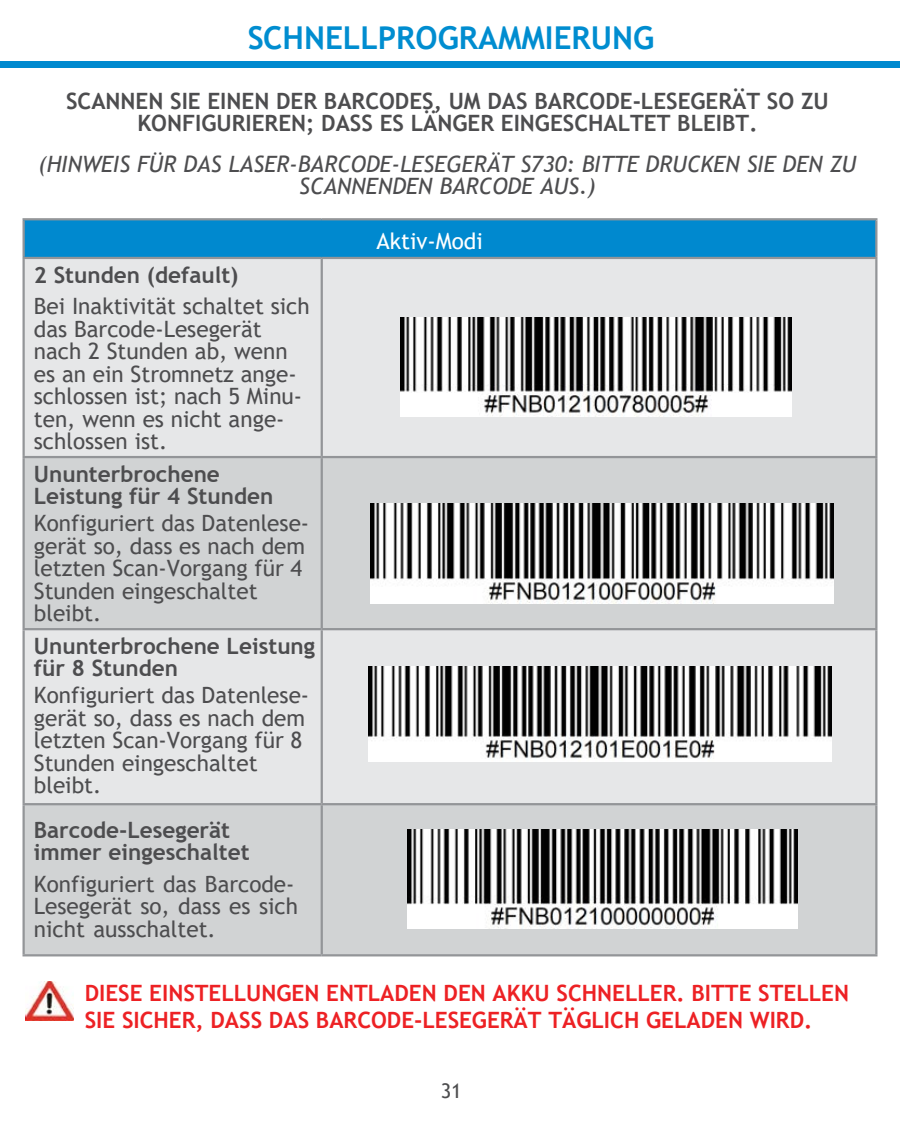
<style>
.page{position:relative;width:900px;height:1125px;background:#fff}
.page>*{position:absolute;margin:0;border:0;box-sizing:border-box;transform-origin:0 0}
.t1{font:700 31.5px "Trebuchet MS";color:#008dd0}
.t2{font:22.5px/22.5px "Trebuchet MS";color:#4d4d4f}
.t3{font:700 22.5px/22.5px "Trebuchet MS";color:#4d4d4f}
.t4{font:700 22.5px/27px "Trebuchet MS";color:#ed2124}
.t5{font:italic 22.5px/22.5px "Trebuchet MS";color:#4d4d4f;text-align:center}
.t6{font:22.5px "Trebuchet MS";color:#fff}
.t7{font:20.25px "Trebuchet MS";color:#4d4d4f}
</style>
<div class="page">
<div style="left:0;top:61px;width:900px;height:7px;background:#0089cf"></div>
<div style="left:24px;top:219px;width:852px;height:39px;background:#0089cf"></div>
<div style="left:25px;top:259px;width:850px;height:197px;background:#e6e7e8"></div>
<div style="left:25px;top:458px;width:850px;height:496px;background:#d1d3d4"></div>
<div style="left:25px;top:630px;width:850px;height:173px;background:#e6e7e8"></div>
<hr style="left:22px;top:259px;width:3px;height:197px;background:#939598">
<hr style="left:321px;top:259px;width:2px;height:197px;background:#939598">
<hr style="left:875px;top:259px;width:3px;height:197px;background:#939598">
<hr style="left:22px;top:456px;width:300px;height:2px;background:#939598">
<hr style="left:22px;top:458px;width:3px;height:170px;background:#939598">
<hr style="left:322px;top:456px;width:556px;height:2px;background:#939598">
<hr style="left:321px;top:458px;width:2px;height:170px;background:#939598">
<hr style="left:875px;top:458px;width:3px;height:170px;background:#939598">
<hr style="left:22px;top:805px;width:3px;height:149px;background:#939598">
<hr style="left:321px;top:805px;width:2px;height:149px;background:#939598">
<hr style="left:875px;top:805px;width:3px;height:149px;background:#939598">
<hr style="left:22px;top:954px;width:300px;height:2px;background:#939598">
<hr style="left:322px;top:954px;width:556px;height:2px;background:#939598">
<hr style="left:22px;top:628px;width:300px;height:2px;background:#939598">
<hr style="left:22px;top:630px;width:3px;height:173px;background:#939598">
<hr style="left:322px;top:628px;width:556px;height:2px;background:#939598">
<hr style="left:321px;top:630px;width:2px;height:173px;background:#939598">
<hr style="left:875px;top:630px;width:3px;height:173px;background:#939598">
<hr style="left:22px;top:803px;width:300px;height:2px;background:#939598">
<hr style="left:322px;top:803px;width:556px;height:2px;background:#939598">
<hr style="left:22px;top:218px;width:300px;height:2px;background:#939598">
<hr style="left:22px;top:220px;width:3px;height:37px;background:#939598">
<hr style="left:322px;top:218px;width:556px;height:2px;background:#939598">
<hr style="left:875px;top:220px;width:3px;height:37px;background:#939598">
<hr style="left:22px;top:257px;width:300px;height:2px;background:#939598">
<hr style="left:322px;top:257px;width:556px;height:2px;background:#939598">
<img style="left:401px;top:317px;width:390px;height:99px">
<img style="left:370px;top:503px;width:463px;height:101px">
<img style="left:368px;top:666px;width:463px;height:96px">
<img style="left:407px;top:829px;width:391px;height:100px">
<img style="left:26px;top:981px;width:47px;height:39px">
<h1 class="t1" style="left:247px;top:18px;width:409px">SCHNELLPROGRAMMIERUNG</h1>
<p class="t3" style="left:66px;top:89px;width:764px;text-align:center">SCANNEN SIE EINEN DER BARCODES, UM DAS BARCODE-LESEGERÄT SO ZU<br>KONFIGURIEREN; DASS ES LÄNGER EINGESCHALTET BLEIBT.</p>
<p class="t5" style="left:38px;top:152px;width:820px">(HINWEIS FÜR DAS LASER-BARCODE-LESEGERÄT S730: BITTE DRUCKEN SIE DEN ZU<br>SCANNENDEN BARCODE AUS.)</p>
<p class="t6" style="left:377px;top:226px;width:108px">Aktiv-Modi</p>
<p class="t3" style="left:34px;top:264px;width:206px">2 Stunden (default)</p>
<p class="t2" style="left:34px;top:295px;width:277px">Bei Inaktivität schaltet sich das Barcode-Lesegerät nach 2 Stunden ab, wenn es an ein Stromnetz ange&shy;schlossen ist; nach 5 Minu&shy;ten, wenn es nicht ange&shy;schlossen ist.</p>
<p class="t3" style="left:34px;top:462px;width:241px">Ununterbrochene<br>Leistung für 4 Stunden</p>
<p class="t2" style="left:34px;top:512px;width:277px">Konfiguriert das Datenlese&shy;gerät so, dass es nach dem letzten Scan-Vorgang für 4<br>Stunden eingeschaltet bleibt.</p>
<p class="t3" style="left:34px;top:635px;width:283px">Ununterbrochene Leistung für 8 Stunden</p>
<p class="t2" style="left:34px;top:684px;width:277px">Konfiguriert das Datenlese&shy;gerät so, dass es nach dem letzten Scan-Vorgang für 8<br>Stunden eingeschaltet bleibt.</p>
<p class="t3" style="left:34px;top:819px;width:217px">Barcode-Lesegerät immer eingeschaltet</p>
<p class="t2" style="left:34px;top:873px;width:266px">Konfiguriert das Barcode-<br>Lesegerät so, dass es sich nicht ausschaltet.</p>
<p class="t4" style="left:85px;top:979px;width:766px">DIESE EINSTELLUNGEN ENTLADEN DEN AKKU SCHNELLER. BITTE STELLEN<br>SIE SICHER, DASS DAS BARCODE-LESEGERÄT TÄGLICH GELADEN WIRD.</p>
<p class="t7" style="left:441px;top:1078px;width:23px">31</p>
</div>
